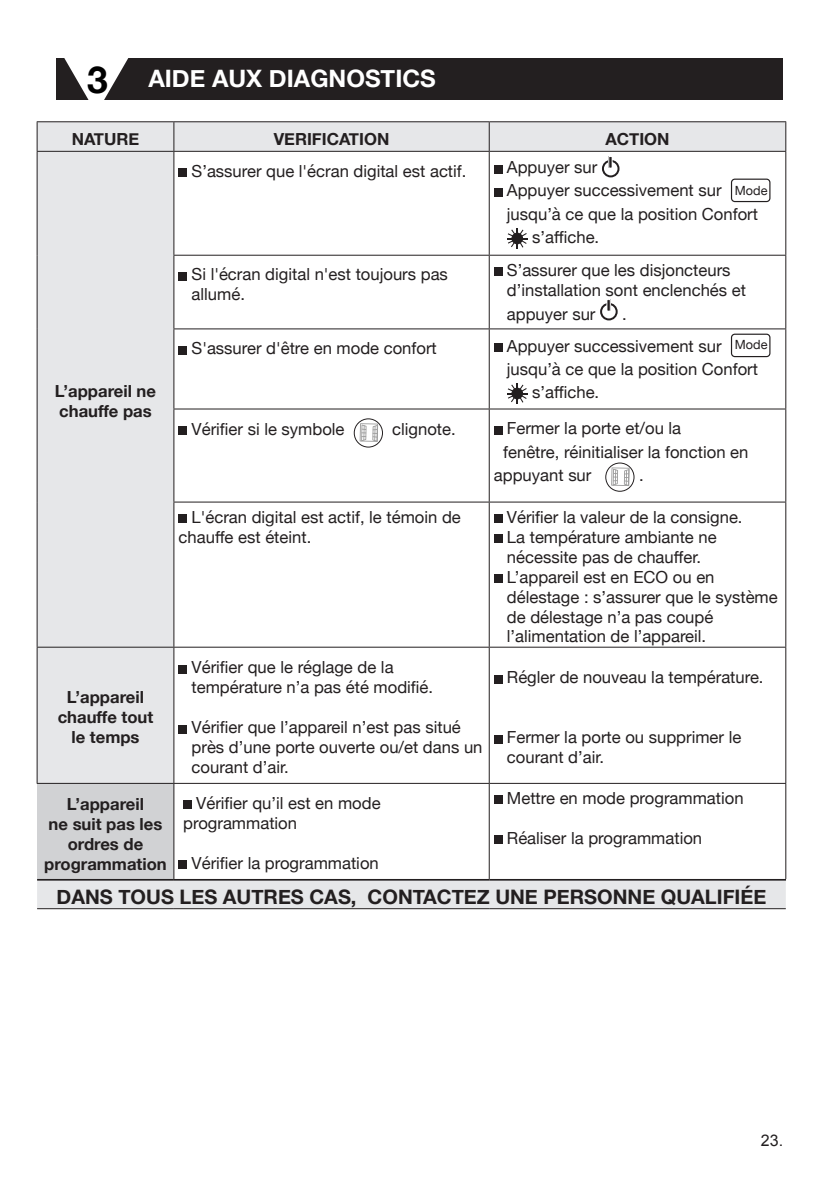
<style>
.page{position:relative;width:840px;height:1191px;background:#fff}
.page>*{position:absolute;margin:0;border:0;box-sizing:border-box;transform-origin:0 0}
.t1{font:700 37.2px "Helvetica Neue";color:#000}
.t2{font:700 24px "Helvetica Neue";color:#fff}
.t3{font:700 20px "Helvetica Neue";color:#231f20}
.t4{font:16.6px/20px "Helvetica Neue";color:#231f20}
.t5{font:700 16.6px/20px "Helvetica Neue";color:#231f20;text-align:center}
.t6{font:16px "Arial";color:#231f20}
.t7{font:12.6px "Helvetica Neue";color:#231f20}
</style>
<div class="page">
<div style="left:57px;top:59px;width:725px;height:41px;background:#231f20"></div>
<svg style="left:64px;top:58px;width:65px;height:42px"></svg>
<div style="left:37px;top:122px;width:748px;height:786px;background:#e6e7e9"></div>
<svg style="left:174px;top:152px;width:611px;height:727px"></svg>
<div style="left:37px;top:783px;width:137px;height:96px;background:#d1d2d4"></div>
<hr style="left:173px;top:784px;width:1px;height:95px;background:#231f20">
<hr style="left:488px;top:784px;width:1px;height:95px;background:#231f20">
<hr style="left:785px;top:784px;width:1px;height:95px;background:#231f20">
<hr style="left:37px;top:879px;width:137px;height:1px;background:#231f20">
<hr style="left:37px;top:908px;width:137px;height:1px;background:#231f20">
<hr style="left:174px;top:908px;width:315px;height:1px;background:#231f20">
<hr style="left:489px;top:908px;width:296px;height:1px;background:#231f20">
<hr style="left:174px;top:879px;width:315px;height:1px;background:#231f20">
<hr style="left:489px;top:879px;width:296px;height:1px;background:#231f20">
<hr style="left:37px;top:121px;width:137px;height:1px;background:#231f20">
<svg style="left:37px;top:122px;width:1px;height:29px"></svg>
<hr style="left:174px;top:121px;width:315px;height:1px;background:#231f20">
<svg style="left:173px;top:122px;width:1px;height:29px"></svg>
<hr style="left:489px;top:121px;width:296px;height:1px;background:#231f20">
<svg style="left:488px;top:122px;width:1px;height:29px"></svg>
<svg style="left:785px;top:122px;width:1px;height:29px"></svg>
<hr style="left:37px;top:151px;width:137px;height:1px;background:#231f20">
<hr style="left:37px;top:152px;width:1px;height:103px;background:#231f20">
<hr style="left:174px;top:151px;width:315px;height:1px;background:#231f20">
<hr style="left:173px;top:152px;width:1px;height:103px;background:#231f20">
<hr style="left:489px;top:151px;width:296px;height:1px;background:#231f20">
<hr style="left:488px;top:152px;width:1px;height:103px;background:#231f20">
<hr style="left:785px;top:152px;width:1px;height:103px;background:#231f20">
<hr style="left:37px;top:255px;width:1px;height:74px;background:#231f20">
<hr style="left:173px;top:255px;width:316px;height:1px;background:#231f20">
<hr style="left:173px;top:256px;width:1px;height:72px;background:#231f20">
<hr style="left:489px;top:255px;width:296px;height:1px;background:#231f20">
<hr style="left:488px;top:256px;width:1px;height:72px;background:#231f20">
<hr style="left:785px;top:256px;width:1px;height:72px;background:#231f20">
<hr style="left:37px;top:329px;width:1px;height:80px;background:#231f20">
<hr style="left:173px;top:328px;width:316px;height:1px;background:#231f20">
<hr style="left:173px;top:329px;width:1px;height:79px;background:#231f20">
<hr style="left:489px;top:328px;width:296px;height:1px;background:#231f20">
<hr style="left:488px;top:329px;width:1px;height:79px;background:#231f20">
<hr style="left:785px;top:329px;width:1px;height:79px;background:#231f20">
<hr style="left:37px;top:409px;width:1px;height:93px;background:#231f20">
<hr style="left:173px;top:408px;width:316px;height:1px;background:#231f20">
<hr style="left:173px;top:409px;width:1px;height:92px;background:#231f20">
<hr style="left:489px;top:408px;width:296px;height:1px;background:#231f20">
<hr style="left:488px;top:409px;width:1px;height:92px;background:#231f20">
<hr style="left:785px;top:409px;width:1px;height:92px;background:#231f20">
<hr style="left:37px;top:502px;width:1px;height:145px;background:#231f20">
<hr style="left:173px;top:501px;width:316px;height:1px;background:#231f20">
<hr style="left:173px;top:502px;width:1px;height:145px;background:#231f20">
<hr style="left:489px;top:501px;width:296px;height:1px;background:#231f20">
<hr style="left:488px;top:502px;width:1px;height:145px;background:#231f20">
<hr style="left:785px;top:502px;width:1px;height:145px;background:#231f20">
<hr style="left:37px;top:647px;width:137px;height:1px;background:#231f20">
<hr style="left:37px;top:647px;width:1px;height:136px;background:#231f20">
<hr style="left:174px;top:647px;width:315px;height:1px;background:#231f20">
<hr style="left:173px;top:647px;width:1px;height:136px;background:#231f20">
<hr style="left:489px;top:647px;width:296px;height:1px;background:#231f20">
<hr style="left:488px;top:647px;width:1px;height:136px;background:#231f20">
<hr style="left:785px;top:647px;width:1px;height:136px;background:#231f20">
<hr style="left:37px;top:783px;width:137px;height:1px;background:#231f20">
<hr style="left:174px;top:783px;width:315px;height:1px;background:#231f20">
<hr style="left:489px;top:783px;width:296px;height:1px;background:#231f20">
<div style="left:178px;top:168px;width:9px;height:9px;background:#231f20"></div>
<div style="left:493px;top:165px;width:9px;height:8px;background:#231f20"></div>
<div style="left:601px;top:160px;width:18px;height:17px;border:2px solid #231f20;border-radius:50%"></div>
<div style="left:608px;top:156px;width:4px;height:13px;border:1px solid #fff"></div>
<div style="left:493px;top:188px;width:9px;height:8px;background:#231f20"></div>
<div style="left:730px;top:179px;width:40px;height:23px;border:1px solid #231f20;border-radius:3px"></div>
<svg style="left:506px;top:228px;width:21px;height:21px"></svg>
<div style="left:178px;top:272px;width:9px;height:8px;background:#231f20"></div>
<div style="left:493px;top:267px;width:9px;height:9px;background:#231f20"></div>
<div style="left:599px;top:303px;width:18px;height:17px;border:2px solid #231f20;border-radius:50%"></div>
<div style="left:606px;top:299px;width:4px;height:13px;border:1px solid #fff"></div>
<div style="left:178px;top:346px;width:9px;height:8px;background:#231f20"></div>
<div style="left:493px;top:343px;width:9px;height:8px;background:#231f20"></div>
<div style="left:730px;top:334px;width:40px;height:23px;border:1px solid #231f20;border-radius:3px"></div>
<svg style="left:506px;top:383px;width:21px;height:21px"></svg>
<div style="left:178px;top:426px;width:9px;height:9px;background:#231f20"></div>
<div style="left:353px;top:418px;width:29px;height:29px;border:1px solid #231f20;border-radius:50%"></div>
<svg style="left:359px;top:423px;width:19px;height:19px"></svg>
<div style="left:493px;top:426px;width:9px;height:8px;background:#231f20"></div>
<div style="left:605px;top:462px;width:29px;height:30px;border:1px solid #231f20;border-radius:50%"></div>
<svg style="left:610px;top:467px;width:19px;height:19px"></svg>
<div style="left:178px;top:514px;width:9px;height:8px;background:#231f20"></div>
<div style="left:493px;top:514px;width:9px;height:8px;background:#231f20"></div>
<div style="left:493px;top:534px;width:9px;height:8px;background:#231f20"></div>
<div style="left:493px;top:574px;width:9px;height:8px;background:#231f20"></div>
<div style="left:178px;top:665px;width:9px;height:8px;background:#231f20"></div>
<div style="left:178px;top:725px;width:9px;height:8px;background:#231f20"></div>
<div style="left:493px;top:675px;width:9px;height:8px;background:#231f20"></div>
<div style="left:493px;top:735px;width:9px;height:8px;background:#231f20"></div>
<div style="left:183px;top:800px;width:8px;height:8px;background:#231f20"></div>
<div style="left:178px;top:860px;width:9px;height:8px;background:#231f20"></div>
<div style="left:493px;top:795px;width:9px;height:9px;background:#231f20"></div>
<div style="left:493px;top:835px;width:9px;height:9px;background:#231f20"></div>
<p class="t1" style="left:87px;top:57px;width:22px">3</p>
<p class="t2" style="left:148px;top:63px;width:289px">AIDE AUX DIAGNOSTICS</p>
<p class="t5" style="left:72px;top:128px;width:69px">NATURE</p>
<p class="t5" style="left:273px;top:128px;width:117px">VERIFICATION</p>
<p class="t5" style="left:605px;top:128px;width:66px">ACTION</p>
<p class="t5" style="left:55px;top:381px;width:103px">L’appareil ne</p>
<p class="t5" style="left:59px;top:401px;width:94px">chauffe pas</p>
<p class="t5" style="left:58px;top:687px;width:97px">L’appareil chauffe tout</p>
<p class="t5" style="left:71px;top:727px;width:70px">le temps</p>
<p class="t4" style="left:191px;top:162px;width:276px">S’assurer que l'écran digital est actif.</p>
<p class="t4" style="left:506px;top:158px;width:92px">Appuyer sur</p>
<p class="t4" style="left:506px;top:181px;width:216px">Appuyer successivement sur</p>
<p class="t7" style="left:734px;top:181px;width:34px">Mode</p>
<p class="t4" style="left:532px;top:203px;width:227px;line-height:23.2px;text-indent:-25px">jusqu’à ce que la position Confort s’affiche.</p>
<p class="t4" style="left:191px;top:265px;width:258px">Si l'écran digital n'est toujours pas allumé.</p>
<p class="t4" style="left:506px;top:261px;width:240px">S’assurer que les disjoncteurs d’installation sont enclenchés et</p>
<p class="t4" style="left:506px;top:305px;width:90px">appuyer sur</p>
<p class="t4" style="left:622px;top:305px;width:6px">.</p>
<p class="t4" style="left:191px;top:339px;width:247px">S'assurer d'être en mode confort</p>
<p class="t4" style="left:506px;top:336px;width:216px">Appuyer successivement sur</p>
<p class="t7" style="left:734px;top:335px;width:34px">Mode</p>
<p class="t4" style="left:532px;top:358px;width:227px;line-height:23.2px;text-indent:-25px">jusqu’à ce que la position Confort s’affiche.</p>
<p class="t4" style="left:191px;top:420px;width:154px">Vérifier si le symbole</p>
<p class="t4" style="left:392px;top:420px;width:65px">clignote.</p>
<p class="t4" style="left:506px;top:419px;width:176px">Fermer la porte et/ou la</p>
<p class="t4" style="left:493px;top:441px;width:256px;line-height:23.2px;text-indent:9px">fenêtre, réinitialiser la fonction en appuyant sur</p>
<p class="t4" style="left:638px;top:466px;width:6px">.</p>
<p class="t4" style="left:178px;top:507px;width:283px;text-indent:13px">L'écran digital est actif, le témoin de chauffe est éteint.</p>
<p class="t4" style="left:506px;top:507px;width:237px">Vérifier la valeur de la consigne.</p>
<p class="t4" style="left:506px;top:527px;width:211px">La température ambiante ne nécessite pas de chauffer.</p>
<p class="t4" style="left:506px;top:567px;width:272px">L’appareil est en ECO ou en délestage : s’assurer que le système de délestage n’a pas coupé l’alimentation de l’appareil.</p>
<p class="t4" style="left:191px;top:658px;width:243px">Vérifier que le réglage de la température n’a pas été modifié.</p>
<p class="t4" style="left:191px;top:718px;width:292px">Vérifier que l’appareil n’est pas situé près d’une porte ouverte ou/et dans un courant d’air.</p>
<p class="t4" style="left:506px;top:668px;width:258px">Régler de nouveau la température.</p>
<p class="t4" style="left:506px;top:728px;width:236px">Fermer la porte ou supprimer le courant d’air.</p>
<p class="t4" style="left:506px;top:789px;width:238px">Mettre en mode programmation</p>
<p class="t4" style="left:506px;top:829px;width:197px">Réaliser la programmation</p>
<p class="t3" style="left:57px;top:884px;width:710px">DANS TOUS LES AUTRES CAS, CONTACTEZ UNE PERSONNE QUALIFIÉE</p>
<p class="t4" style="left:183px;top:793px;width:199px;text-indent:13px">Vérifier qu’il est en mode programmation</p>
<p class="t4" style="left:191px;top:853px;width:189px">Vérifier la programmation</p>
<p class="t5" style="left:49px;top:793px;width:115px">L’appareil<br>ne suit pas les ordres de</p>
<p class="t5" style="left:44px;top:853px;width:124px">programmation</p>
<p class="t6" style="left:760px;top:1129px;width:24px">23.</p>
</div>
